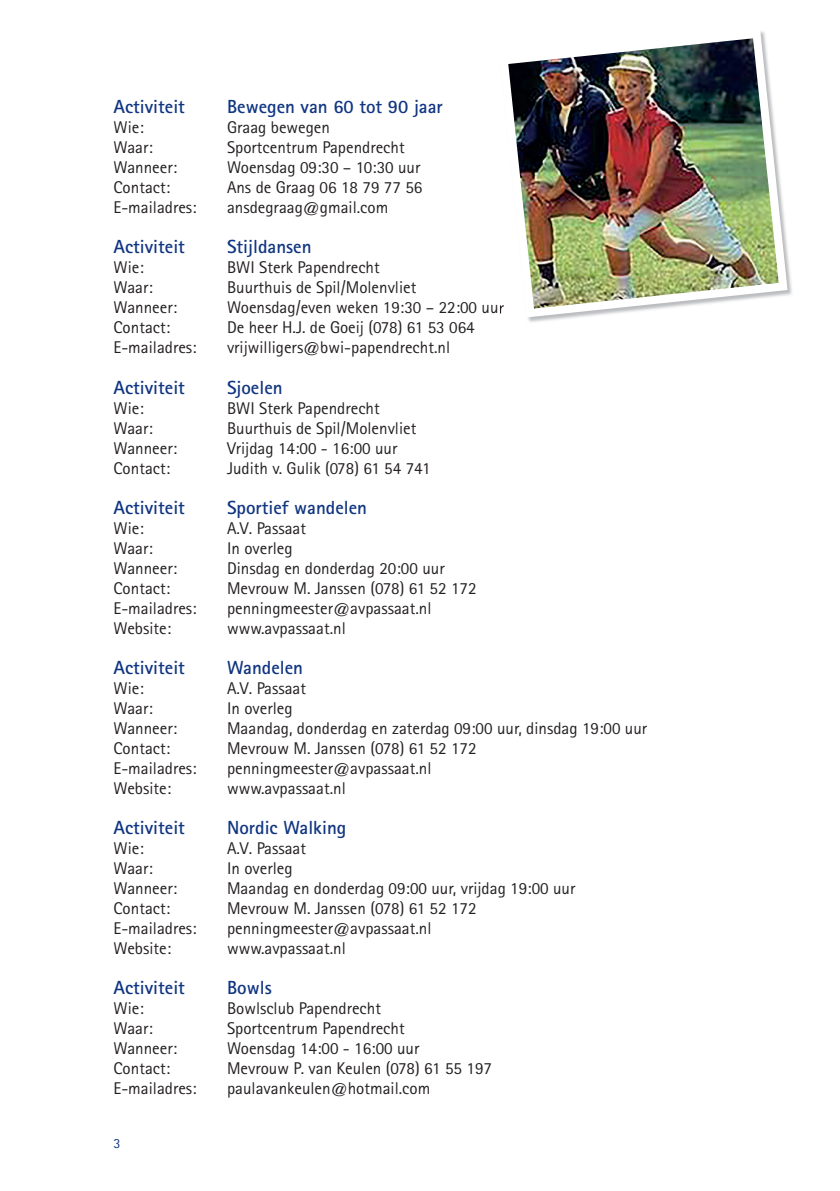
<style>
.page{position:relative;width:840px;height:1191px;background:#fff}
.page>*{position:absolute;margin:0;border:0;box-sizing:border-box;transform-origin:0 0}
.t1{font:700 19px "Rotis Sans Serif";color:#103581}
.t2{font:17px "Rotis Sans Serif";color:#231f20}
.t3{font:14px "Rotis Sans Serif";color:#103581}
</style>
<div class="page">
<img style="left:499px;top:31px;width:292px;height:291px">
<p class="t1" style="left:113px;top:95px;width:73px">Activiteit</p>
<p class="t1" style="left:227px;top:95px;width:217px">Bewegen van 60 tot 90 jaar</p>
<p class="t2" style="left:113px;top:118px;width:32px">Wie:</p>
<p class="t2" style="left:227px;top:118px;width:104px">Graag bewegen</p>
<p class="t2" style="left:113px;top:138px;width:41px">Waar:</p>
<p class="t2" style="left:227px;top:138px;width:179px">Sportcentrum Papendrecht</p>
<p class="t2" style="left:113px;top:158px;width:65px">Wanneer:</p>
<p class="t2" style="left:227px;top:158px;width:195px">Woensdag 09:30 – 10:30 uur</p>
<p class="t2" style="left:113px;top:178px;width:58px">Contact:</p>
<p class="t2" style="left:227px;top:178px;width:197px">Ans de Graag 06 18 79 77 56</p>
<p class="t2" style="left:113px;top:198px;width:85px">E-mailadres:</p>
<p class="t2" style="left:227px;top:198px;width:163px">ansdegraag@gmail.com</p>
<p class="t1" style="left:113px;top:235px;width:73px">Activiteit</p>
<p class="t1" style="left:227px;top:235px;width:86px">Stijldansen</p>
<p class="t2" style="left:113px;top:258px;width:32px">Wie:</p>
<p class="t2" style="left:227px;top:258px;width:154px">BWI Sterk Papendrecht</p>
<p class="t2" style="left:113px;top:278px;width:41px">Waar:</p>
<p class="t2" style="left:227px;top:278px;width:191px">Buurthuis de Spil/Molenvliet</p>
<p class="t2" style="left:113px;top:298px;width:65px">Wanneer:</p>
<p class="t2" style="left:227px;top:298px;width:278px">Woensdag/even weken 19:30 – 22:00 uur</p>
<p class="t2" style="left:113px;top:318px;width:58px">Contact:</p>
<p class="t2" style="left:227px;top:318px;width:249px">De heer H.J. de Goeij (078) 61 53 064</p>
<p class="t2" style="left:113px;top:338px;width:85px">E-mailadres:</p>
<p class="t2" style="left:227px;top:338px;width:224px">vrijwilligers@bwi-papendrecht.nl</p>
<p class="t1" style="left:113px;top:375px;width:73px">Activiteit</p>
<p class="t1" style="left:227px;top:375px;width:57px">Sjoelen</p>
<p class="t2" style="left:113px;top:398px;width:32px">Wie:</p>
<p class="t2" style="left:227px;top:398px;width:154px">BWI Sterk Papendrecht</p>
<p class="t2" style="left:113px;top:418px;width:41px">Waar:</p>
<p class="t2" style="left:227px;top:418px;width:191px">Buurthuis de Spil/Molenvliet</p>
<p class="t2" style="left:113px;top:438px;width:65px">Wanneer:</p>
<p class="t2" style="left:227px;top:438px;width:172px">Vrijdag 14:00 - 16:00 uur</p>
<p class="t2" style="left:113px;top:458px;width:58px">Contact:</p>
<p class="t2" style="left:227px;top:458px;width:205px">Judith v. Gulik (078) 61 54 741</p>
<p class="t1" style="left:113px;top:495px;width:73px">Activiteit</p>
<p class="t1" style="left:227px;top:495px;width:142px">Sportief wandelen</p>
<p class="t2" style="left:113px;top:518px;width:32px">Wie:</p>
<p class="t2" style="left:227px;top:518px;width:81px">A.V. Passaat</p>
<p class="t2" style="left:113px;top:538px;width:41px">Waar:</p>
<p class="t2" style="left:227px;top:538px;width:67px">In overleg</p>
<p class="t2" style="left:113px;top:558px;width:65px">Wanneer:</p>
<p class="t2" style="left:227px;top:558px;width:219px">Dinsdag en donderdag 20:00 uur</p>
<p class="t2" style="left:113px;top:578px;width:58px">Contact:</p>
<p class="t2" style="left:227px;top:578px;width:251px">Mevrouw M. Janssen (078) 61 52 172</p>
<p class="t2" style="left:113px;top:598px;width:85px">E-mailadres:</p>
<p class="t2" style="left:227px;top:598px;width:206px">penningmeester@avpassaat.nl</p>
<p class="t2" style="left:113px;top:618px;width:59px">Website:</p>
<p class="t2" style="left:227px;top:618px;width:120px">www.avpassaat.nl</p>
<p class="t1" style="left:113px;top:655px;width:73px">Activiteit</p>
<p class="t1" style="left:227px;top:655px;width:77px">Wandelen</p>
<p class="t2" style="left:113px;top:678px;width:32px">Wie:</p>
<p class="t2" style="left:227px;top:678px;width:81px">A.V. Passaat</p>
<p class="t2" style="left:113px;top:698px;width:41px">Waar:</p>
<p class="t2" style="left:227px;top:698px;width:67px">In overleg</p>
<p class="t2" style="left:113px;top:718px;width:65px">Wanneer:</p>
<p class="t2" style="left:227px;top:718px;width:421px">Maandag, donderdag en zaterdag 09:00 uur, dinsdag 19:00 uur</p>
<p class="t2" style="left:113px;top:738px;width:58px">Contact:</p>
<p class="t2" style="left:227px;top:738px;width:251px">Mevrouw M. Janssen (078) 61 52 172</p>
<p class="t2" style="left:113px;top:758px;width:85px">E-mailadres:</p>
<p class="t2" style="left:227px;top:758px;width:206px">penningmeester@avpassaat.nl</p>
<p class="t2" style="left:113px;top:778px;width:59px">Website:</p>
<p class="t2" style="left:227px;top:778px;width:120px">www.avpassaat.nl</p>
<p class="t1" style="left:113px;top:815px;width:73px">Activiteit</p>
<p class="t1" style="left:227px;top:815px;width:121px">Nordic Walking</p>
<p class="t2" style="left:113px;top:838px;width:32px">Wie:</p>
<p class="t2" style="left:227px;top:838px;width:81px">A.V. Passaat</p>
<p class="t2" style="left:113px;top:858px;width:41px">Waar:</p>
<p class="t2" style="left:227px;top:858px;width:67px">In overleg</p>
<p class="t2" style="left:113px;top:878px;width:65px">Wanneer:</p>
<p class="t2" style="left:227px;top:878px;width:350px">Maandag en donderdag 09:00 uur, vrijdag 19:00 uur</p>
<p class="t2" style="left:113px;top:898px;width:58px">Contact:</p>
<p class="t2" style="left:227px;top:898px;width:251px">Mevrouw M. Janssen (078) 61 52 172</p>
<p class="t2" style="left:113px;top:918px;width:85px">E-mailadres:</p>
<p class="t2" style="left:227px;top:918px;width:206px">penningmeester@avpassaat.nl</p>
<p class="t2" style="left:113px;top:938px;width:59px">Website:</p>
<p class="t2" style="left:227px;top:938px;width:120px">www.avpassaat.nl</p>
<p class="t1" style="left:113px;top:975px;width:73px">Activiteit</p>
<p class="t1" style="left:227px;top:975px;width:46px">Bowls</p>
<p class="t2" style="left:113px;top:998px;width:32px">Wie:</p>
<p class="t2" style="left:227px;top:998px;width:155px">Bowlsclub Papendrecht</p>
<p class="t2" style="left:113px;top:1018px;width:41px">Waar:</p>
<p class="t2" style="left:227px;top:1018px;width:179px">Sportcentrum Papendrecht</p>
<p class="t2" style="left:113px;top:1038px;width:65px">Wanneer:</p>
<p class="t2" style="left:227px;top:1038px;width:194px">Woensdag 14:00 - 16:00 uur</p>
<p class="t2" style="left:113px;top:1058px;width:58px">Contact:</p>
<p class="t2" style="left:227px;top:1058px;width:266px">Mevrouw P. van Keulen (078) 61 55 197</p>
<p class="t2" style="left:113px;top:1078px;width:85px">E-mailadres:</p>
<p class="t2" style="left:227px;top:1078px;width:205px">paulavankeulen@hotmail.com</p>
<p class="t3" style="left:113px;top:1134px;width:8px">3</p>
</div>
